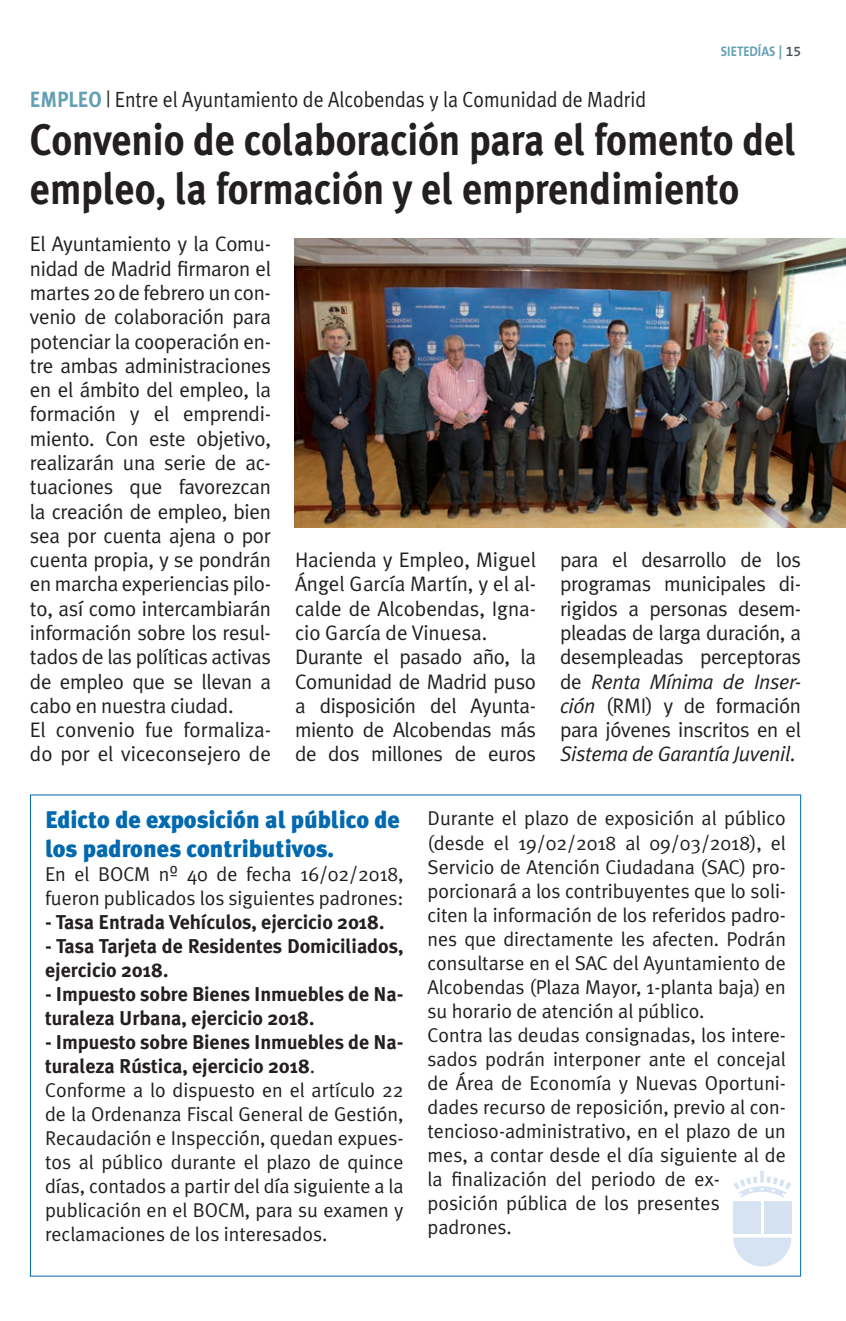
<style>
.page{position:relative;width:846px;height:1321px;background:#fff}
.page>*{position:absolute;margin:0;border:0;box-sizing:border-box;transform-origin:0 0}
.t1{font:700 44px/48px "Meta Plus";letter-spacing:-.005em;color:#231f20;scale:.9 1}
.t2{font:900 24px/28.8px "Meta Plus";color:#0169b0}
.t3{font:22px "Meta Plus Normal";color:#231f20;scale:.9 1}
.t4{font:21px/24.2px "Meta Plus Normal";letter-spacing:-.015em;color:#231f20}
.t5{font:20px/24px "Meta Plus Normal";letter-spacing:-.005em;color:#231f20}
.t6{font:700 20px/24px "Meta Plus";letter-spacing:-.005em;color:#231f20}
.t7{font:700 14px "The Sans B7";color:#64a0b4;scale:.9 1}
.s1{font-family:"The Sans B6";font-weight:600;color:#475354}
.s2{font-family:"Meta Plus";font-weight:700;color:#64a0b4}
.s3{font-style:italic}
.s4{font-family:"Meta Plus Normal";font-weight:400}
</style>
<div class="page">
<img style="left:295px;top:238px;width:551px;height:290px">
<svg style="left:30px;top:794px;width:771px;height:482px"></svg>
<div style="left:733px;top:1201px;width:27px;height:32px;background:#d6e3f3"></div>
<svg style="left:760px;top:1170px;width:4px;height:6px"></svg>
<svg style="left:733px;top:1176px;width:58px;height:21px"></svg>
<svg style="left:733px;top:1237px;width:58px;height:29px"></svg>
<div style="left:764px;top:1201px;width:27px;height:32px;background:#d4e2f2"></div>
<p class="t7" style="left:721px;top:44px;width:91px">SIETEDÍAS | <span class="s1">15</span></p>
<p class="t3" style="left:30px;top:87px;width:686px"><span class="s2">EMPLEO</span> | Entre el Ayuntamiento de Alcobendas y la Comunidad de Madrid</p>
<h1 class="t1" style="left:30px;top:116px;width:853px">Convenio de colaboración para el fomento del empleo, la formación y el emprendimiento</h1>
<p class="t4" style="left:30px;top:232px;width:243px">El Ayuntamiento y la Comu&shy;nidad de Madrid firmaron el martes 20 de febrero un con&shy;venio de colaboración para potenciar la cooperación en&shy;tre ambas administraciones en el ámbito del empleo, la formación y el emprendi&shy;miento. Con este objetivo, realizarán una serie de ac&shy;tuaciones que favorezcan la creación de empleo, bien sea por cuenta ajena o por cuenta propia, y se pondrán en marcha experiencias pilo&shy;to, así como intercambiarán información sobre los resul&shy;tados de las políticas activas de empleo que se llevan a cabo en nuestra ciudad.<br>El convenio fue formaliza&shy;do por el viceconsejero de</p>
<p class="t4" style="left:295px;top:547px;width:243px">Hacienda y Empleo, Miguel<br>Ángel García Martín, y el al&shy;calde de Alcobendas, Igna&shy;cio García de Vinuesa.<br>Durante el pasado año, la<br>Comunidad de Madrid puso a disposición del Ayunta&shy;miento de Alcobendas más de dos millones de euros</p>
<p class="t4" style="left:560px;top:547px;width:243px;text-align:justify">para el desarrollo de los programas municipales di&shy;rigidos a personas desem&shy;pleadas de larga duración, a desempleadas perceptoras de <span class="s3">Renta Mínima de Inser&shy;ción</span> (RMI) y de formación para jóvenes inscritos en el <span class="s3">Sistema de Garantía Juvenil</span>.</p>
<p class="t2" style="left:45px;top:805px;width:356px">Edicto de exposición al público de los padrones contributivos.</p>
<p class="t5" style="left:45px;top:861px;width:360px">En el BOCM nº 40 de fecha 16/02/2018, fueron publicados los siguientes padrones:</p>
<p class="t6" style="left:45px;top:909px;width:341px">- Tasa Entrada Vehículos, ejercicio 2018.</p>
<p class="t6" style="left:45px;top:933px;width:360px">- Tasa Tarjeta de Residentes Domiciliados, ejercicio 2018.</p>
<p class="t6" style="left:45px;top:981px;width:360px">- Impuesto sobre Bienes Inmuebles de Na&shy;turaleza Urbana, ejercicio 2018.</p>
<p class="t6" style="left:45px;top:1029px;width:360px">- Impuesto sobre Bienes Inmuebles de Na&shy;turaleza Rústica, ejercicio 2018<span class="s4">.</span></p>
<p class="t5" style="left:45px;top:1077px;width:360px;text-align:justify">Conforme a lo dispuesto en el artículo 22 de la Ordenanza Fiscal General de Gestión, Recaudación e Inspección, quedan expues&shy;tos al público durante el plazo de quince días, contados a partir del día siguiente a la publicación en el BOCM, para su examen y reclamaciones de los interesados.</p>
<p class="t5" style="left:427px;top:806px;width:360px">Durante el plazo de exposición al público (desde el 19/02/2018 al 09/03/2018), el Servicio de Atención Ciudadana (SAC) pro&shy;porcionará a los contribuyentes que lo soli&shy;citen la información de los referidos padro&shy;nes que directamente les afecten. Podrán consultarse en el SAC del Ayuntamiento de Alcobendas (Plaza Mayor, 1-planta baja) en su horario de atención al público.<br>Contra las deudas consignadas, los intere&shy;sados podrán interponer ante el concejal de Área de Economía y Nuevas Oportuni&shy;dades recurso de reposición, previo al con&shy;tencioso-administrativo, en el plazo de un mes, a contar desde el día siguiente al de la finalización del periodo de ex&shy;posición pública de los presentes padrones.</p>
</div>
